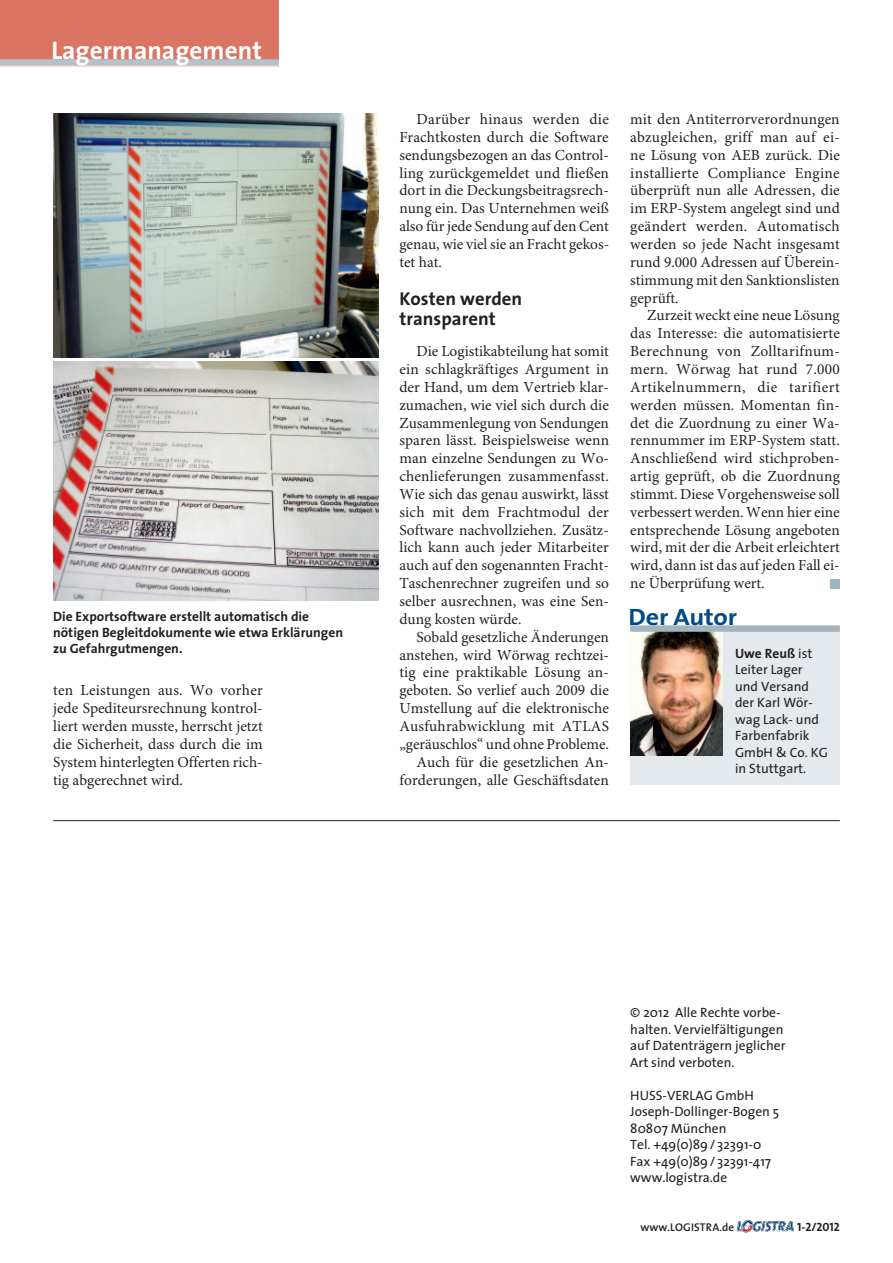
<style>
.page{position:relative;width:893px;height:1263px;background:#fff}
.page>*{position:absolute;margin:0;border:0;box-sizing:border-box;transform-origin:0 0}
.t1{font:700 25.5px "The Sans";color:#fff}
.t2{font:700 23.7px "The Sans";letter-spacing:-.005em;color:#004b87;scale:1.1 1}
.t3{font:700 18.75px/20.2px "The Sans";color:#231f20}
.t4{font:15.3px/17.9px "Minion Pro";color:#231f20;text-align:justify}
.t5{font:13.5px/16.5px "The Sans";color:#231f20}
.t6{font:700 13.5px/15.8px "The Sans";color:#231f20}
.t7{font:12px "The Sans Bold Caps";color:#231f20}
.t8{font:600 11.25px "The Sans";letter-spacing:.015em;color:#231f20}
.s1{font-weight:700}
</style>
<div class="page">
<div style="left:831px;top:579px;width:9px;height:9px;background:#a2b4be"></div>
<svg style="left:737px;top:1220px;width:57px;height:12px"></svg>
<svg style="left:0;top:0;width:280px;height:67px;background:#d67e6e"></svg>
<div style="left:630px;top:628px;width:210px;height:156px;background:#e4e9ed"></div>
<img style="left:630px;top:632px;width:92px;height:123px">
<div style="left:630px;top:625px;width:210px;height:7px;background:#a2b4be"></div>
<img style="left:53px;top:114px;width:326px;height:244px">
<img style="left:53px;top:362px;width:326px;height:239px">
<hr style="left:53px;top:820px;width:787px;height:1px;background:#231f20">
<h1 class="t1" style="left:51px;top:29px;width:212px">Lagermanagement</h1>
<p class="t6" style="left:53px;top:608px;width:291px">Die Exportsoftware erstellt automatisch die nötigen Begleitdokumente wie etwa Erklärungen zu Gefahrgutmengen.</p>
<p class="t4" style="left:53px;top:682px;width:211px">ten Leistungen aus. Wo vorher jede Spediteursrechnung kontrol&shy;liert werden musste, herrscht jetzt die Sicherheit, dass durch die im System hinterlegten Offerten rich&shy;tig abgerechnet wird.</p>
<p class="t4" style="left:399px;top:111px;width:211px;text-indent:17px">Darüber hinaus werden die Frachtkosten durch die Software sendungsbezogen an das Control&shy;ling zurückgemeldet und fließen dort in die Deckungsbeitragsrech&shy;nung ein. Das Unternehmen weiß also für jede Sendung auf den Cent genau, wie viel sie an Fracht gekos&shy;tet hat.</p>
<p class="t3" style="left:399px;top:288px;width:124px">Kosten werden transparent</p>
<p class="t4" style="left:399px;top:343px;width:211px;text-indent:17px">Die Logistikabteilung hat somit ein schlagkräftiges Argument in der Hand, um dem Vertrieb klar&shy;zumachen, wie viel sich durch die Zusammenlegung von Sendungen sparen lässt. Beispielsweise wenn man einzelne Sendungen zu Wo&shy;chenlieferungen zusammenfasst.<br>Wie sich das genau auswirkt, lässt sich mit dem Frachtmodul der Software nachvollziehen. Zusätz&shy;lich kann auch jeder Mitarbeiter auch auf den sogenannten Fracht-Taschenrechner zugreifen und so selber ausrechnen, was eine Sen&shy;dung kosten würde.</p>
<p class="t4" style="left:399px;top:628px;width:211px;text-align:right">Sobald gesetzliche Änderungen anstehen, wird Wörwag rechtzei&shy;tig eine praktikable Lösung an&shy;geboten. So verlief auch 2009 die<br>Umstellung auf die elektronische<br>Ausfuhrabwicklung mit ATLAS „geräuschlos“ und ohne Probleme.<br>Auch für die gesetzlichen An&shy;forderungen, alle Geschäftsdaten</p>
<p class="t4" style="left:630px;top:111px;width:211px">mit den Antiterrorverordnungen abzugleichen, griff man auf ei&shy;ne Lösung von AEB zurück. Die installierte Compliance Engine überprüft nun alle Adressen, die im ERP-System angelegt sind und geändert werden. Automatisch werden so jede Nacht insgesamt rund 9.000 Adressen auf Überein&shy;stimmung mit den Sanktionslisten geprüft.</p>
<p class="t4" style="left:630px;top:307px;width:211px;text-indent:17px">Zurzeit weckt eine neue Lösung das Interesse: die automatisierte Berechnung von Zolltarifnum&shy;mern. Wörwag hat rund 7.000<br>Artikelnummern, die tarifiert werden müssen. Momentan fin&shy;det die Zuordnung zu einer Wa&shy;rennummer im ERP-System statt.<br>Anschließend wird stichproben&shy;artig geprüft, ob die Zuordnung stimmt. Diese Vorgehensweise soll verbessert werden. Wenn hier eine entsprechende Lösung angeboten wird, mit der die Arbeit erleichtert wird, dann ist das auf jeden Fall ei&shy;ne Überprüfung wert.</p>
<h2 class="t2" style="left:629px;top:597px;width:100px">Der Autor</h2>
<p class="t5" style="left:735px;top:644px;width:94px"><span class="s1">Uwe Reuß</span> ist<br>Leiter Lager und Versand der Karl Wör&shy;wag Lack- und<br>Farbenfabrik<br>GmbH &amp; Co. KG in Stuttgart.</p>
<p class="t5" style="left:630px;top:1004px;width:157px">© 2012 Alle Rechte vorbe&shy;halten. Vervielfältigungen auf Datenträgern jeglicher<br>Art sind verboten.</p>
<p class="t5" style="left:630px;top:1086px;width:150px">HUSS-VERLAG GmbH<br>Joseph-Dollinger-Bogen 5<br>80807 München<br>Tel. +49(0)89/ 32391-0<br>Fax +49(0)89/ 32391-417 www.logistra.de</p>
<p class="t8" style="left:641px;top:1218px;width:95px">www.logistra.de</p>
<p class="t7" style="left:797px;top:1217px;width:44px">1-2/2012</p>
</div>
